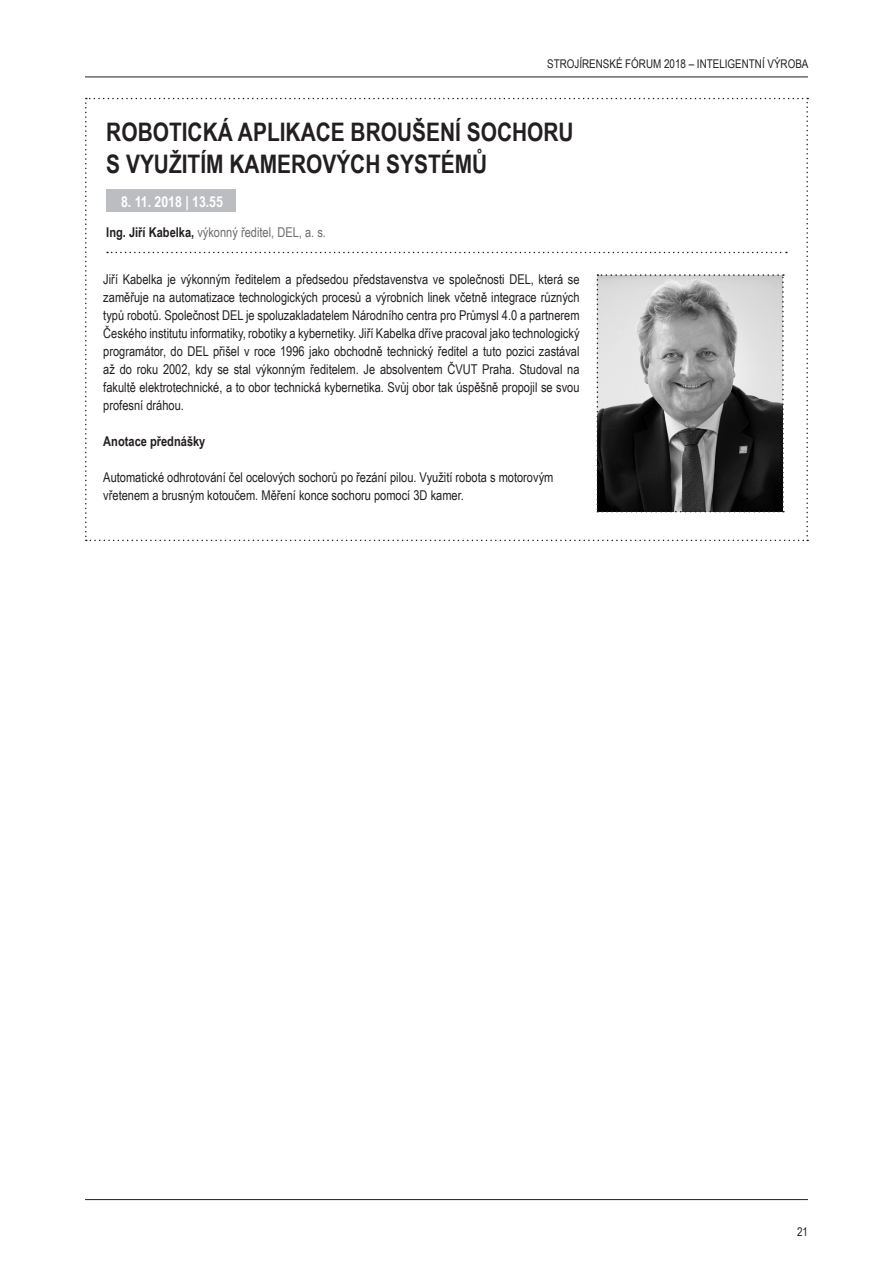
<style>
.page{position:relative;width:893px;height:1263px;background:#fff}
.page>*{position:absolute;margin:0;border:0;box-sizing:border-box;transform-origin:0 0}
.t1{font:700 25.5px "Arial Narrow";color:#231f20}
.t2{font:700 15px "Arial Narrow";color:#fff}
.t3{font:13.5px/18px "Arial Narrow";color:#231f20;text-align:justify}
.t4{font:13.5px "Arial Narrow";color:#6c6d70}
.t5{font:700 13.5px "Arial Narrow";color:#231f20}
.t6{font:12px "Arial Narrow";color:#231f20}
.s1{font-weight:700;color:#231f20}
</style>
<div class="page">
<hr style="left:85px;top:77px;width:723px;height:1px;background:#231f20">
<hr style="left:85px;top:1199px;width:723px;height:1px;background:#231f20">
<svg style="left:85px;top:98px;width:723px;height:443px"></svg>
<p class="t6" style="left:547px;top:55px;width:263px">STROJÍRENSKÉ FÓRUM 2018 – INTELIGENTNÍ VÝROBA</p>
<p class="t1" style="left:106px;top:113px;width:469px">ROBOTICKÁ APLIKACE BROUŠENÍ SOCHORU</p>
<p class="t1" style="left:106px;top:144px;width:383px">S VYUŽITÍM KAMEROVÝCH SYSTÉMŮ</p>
<p class="t2" style="left:121px;top:190px;width:103px">8. 11. 2018 | 13.55</p>
<p class="t4" style="left:106px;top:222px;width:221px"><span class="s1">Ing. Jiří Kabelka,</span> výkonný ředitel, DEL, a. s.</p>
<p class="t3" style="left:103px;top:270px;width:478px">Jiří Kabelka je výkonným ředitelem a předsedou představenstva ve společnosti DEL, která se zaměřuje na automatizace technologických procesů a výrobních linek včetně integrace různých typů robotů. Společnost DEL je spoluzakladatelem Národního centra pro Průmysl 4.0 a partnerem Českého institutu informatiky, robotiky a kybernetiky. Jiří Kabelka dříve pracoval jako technologický programátor, do DEL přišel v roce 1996 jako obchodně technický ředitel a tuto pozici zastával až do roku 2002, kdy se stal výkonným ředitelem. Je absolventem ČVUT Praha. Studoval na fakultě elektrotechnické, a to obor technická kybernetika. Svůj obor tak úspěšně propojil se svou profesní dráhou.</p>
<p class="t5" style="left:103px;top:431px;width:104px">Anotace přednášky</p>
<p class="t3" style="left:103px;top:468px;width:452px">Automatické odhrotování čel ocelových sochorů po řezání pilou. Využití robota s motorovým vřetenem a brusným kotoučem. Měření konce sochoru pomocí 3D kamer.</p>
<p class="t6" style="left:797px;top:1223px;width:12px">21</p>
</div>
